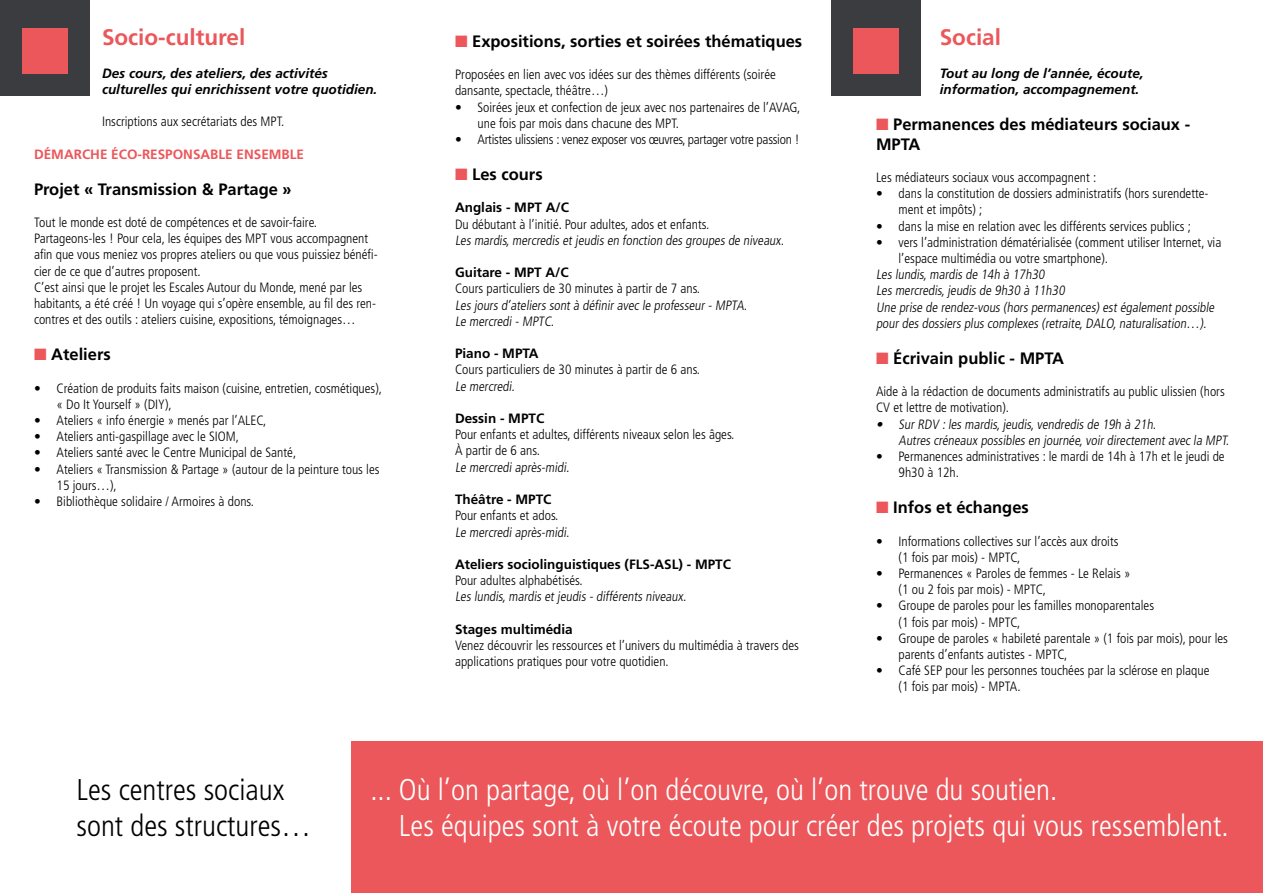
<style>
.page{position:relative;width:1263px;height:893px;background:#fff}
.page>*{position:absolute;margin:0;border:0;box-sizing:border-box;transform-origin:0 0}
.t1{font:300 condensed 30px/36px "Frutiger";color:#fff}
.t2{font:300 condensed 30px/36px "Frutiger";color:#000}
.t3{font:700 22.5px "Frutiger";color:#eb575a}
.t4{font:700 16.5px/19.8px "Frutiger";color:#000}
.t5{font:300 condensed 13.5px/16.2px "Frutiger";color:#000}
.t6{font:italic 700 13.5px/16.2px "Frutiger";color:#000}
.t7{font:700 13.5px "Frutiger";color:#000}
.t8{font:300 condensed 13.5px "Frutiger";letter-spacing:-.02em;color:#000}
.t9{font:700 13.5px "Frutiger";color:#eb575a}
.s1{color:#eb575a}
</style>
<div class="page">
<div style="left:0;top:0;width:90px;height:96px;background:#3b3c40"></div>
<div style="left:831px;top:0;width:90px;height:96px;background:#3b3c40"></div>
<div style="left:22px;top:28px;width:46px;height:46px;background:#eb575a"></div>
<div style="left:853px;top:28px;width:46px;height:46px;background:#eb575a"></div>
<div style="left:352px;top:741px;width:911px;height:152px;background:#eb575a"></div>
<h2 class="t3" style="left:102px;top:24px;width:145px">Socio-culturel</h2>
<p class="t6" style="left:102px;top:65px;width:277px">Des cours, des ateliers, des activités culturelles qui enrichissent votre quotidien.</p>
<p class="t5" style="left:102px;top:114px;width:184px">Inscriptions aux secrétariats des MPT.</p>
<p class="t9" style="left:34px;top:146px;width:272px">DÉMARCHE ÉCO-RESPONSABLE ENSEMBLE</p>
<p class="t4" style="left:34px;top:179px;width:259px">Projet « Transmission &amp; Partage »</p>
<p class="t5" style="left:34px;top:214px;width:345px">Tout le monde est doté de compétences et de savoir-faire.<br>Partageons-les ! Pour cela, les équipes des MPT vous accompagnent afin que vous meniez vos propres ateliers ou que vous puissiez bénéfi&shy;cier de ce que d’autres proposent.<br>C’est ainsi que le projet les Escales Autour du Monde, mené par les habitants, a été créé ! Un voyage qui s’opère ensemble, au fil des ren&shy;contres et des outils : ateliers cuisine, expositions, témoignages…</p>
<p class="t4" style="left:34px;top:344px;width:78px"><span class="s1">■</span> Ateliers</p>
<p class="t5" style="left:57px;top:380px;width:327px;text-indent:-23px">• Création de produits faits maison (cuisine, entretien, cosmétiques), « Do It Yourself » (DIY),</p>
<p class="t5" style="left:34px;top:412px;width:234px">• Ateliers « info énergie » menés par l’ALEC,</p>
<p class="t5" style="left:34px;top:429px;width:206px">• Ateliers anti-gaspillage avec le SIOM,</p>
<p class="t5" style="left:34px;top:445px;width:264px">• Ateliers santé avec le Centre Municipal de Santé,</p>
<p class="t5" style="left:57px;top:461px;width:324px;text-indent:-23px">• Ateliers « Transmission &amp; Partage » (autour de la peinture tous les<br>15 jours…),</p>
<p class="t5" style="left:34px;top:493px;width:222px">• Bibliothèque solidaire / Armoires à dons.</p>
<p class="t4" style="left:455px;top:31px;width:349px"><span class="s1">■</span> Expositions, sorties et soirées thématiques</p>
<p class="t5" style="left:455px;top:67px;width:322px">Proposées en lien avec vos idées sur des thèmes différents (soirée dansante, spectacle, théâtre…)</p>
<p class="t5" style="left:477px;top:99px;width:324px;text-indent:-23px">• Soirées jeux et confection de jeux avec nos partenaires de l’AVAG, une fois par mois dans chacune des MPT.</p>
<p class="t8" style="left:455px;top:132px;width:346px">• Artistes ulissiens : venez exposer vos œuvres, partager votre passion !</p>
<p class="t4" style="left:455px;top:164px;width:89px"><span class="s1">■</span> Les cours</p>
<p class="t7" style="left:455px;top:200px;width:116px">Anglais - MPT A/C</p>
<p class="t5" style="left:455px;top:216px;width:333px">Du débutant à l’initié. Pour adultes, ados et enfants.<br>Les mardis,mercredis et jeudis en fonction des groupes de niveaux.</p>
<p class="t7" style="left:455px;top:265px;width:115px">Guitare - MPT A/C</p>
<p class="t5" style="left:455px;top:281px;width:296px">Cours particuliers de 30 minutes à partir de 7 ans.<br>Les jours d’ateliers sont à définir avec le professeur - MPTA.<br>Le mercredi - MPTC.</p>
<p class="t7" style="left:455px;top:346px;width:85px">Piano - MPTA</p>
<p class="t5" style="left:455px;top:362px;width:247px">Cours particuliers de 30 minutes à partir de 6 ans.<br>Le mercredi.</p>
<p class="t7" style="left:455px;top:410px;width:91px">Dessin - MPTC</p>
<p class="t5" style="left:455px;top:427px;width:281px">Pour enfants et adultes, différents niveaux selon les âges.<br>À partir de 6 ans.<br>Le mercredi après-midi.</p>
<p class="t7" style="left:455px;top:491px;width:98px">Théâtre - MPTC</p>
<p class="t5" style="left:455px;top:508px;width:118px">Pour enfants et ados.<br>Le mercredi après-midi.</p>
<p class="t7" style="left:455px;top:556px;width:278px">Ateliers sociolinguistiques (FLS-ASL) - MPTC</p>
<p class="t5" style="left:455px;top:572px;width:235px">Pour adultes alphabétisés.<br>Les lundis,mardis et jeudis - différents niveaux.</p>
<p class="t7" style="left:455px;top:621px;width:119px">Stages multimédia</p>
<p class="t5" style="left:455px;top:637px;width:345px">Venez découvrir les ressources et l’univers du multimédia à travers des applications pratiques pour votre quotidien.</p>
<h2 class="t3" style="left:940px;top:24px;width:63px">Social</h2>
<p class="t6" style="left:940px;top:65px;width:205px">Tout au long de l’année, écoute, information, accompagnement.</p>
<p class="t4" style="left:876px;top:114px;width:316px"><span class="s1">■</span> Permanences des médiateurs sociaux -<br>MPTA</p>
<p class="t5" style="left:876px;top:169px;width:222px">Les médiateurs sociaux vous accompagnent :</p>
<p class="t5" style="left:898px;top:186px;width:312px;text-indent:-23px">• dans la constitution de dossiers administratifs (hors surendette&shy;ment et impôts) ;</p>
<p class="t5" style="left:876px;top:218px;width:316px">• dans la mise en relation avec les différents services publics ;</p>
<p class="t5" style="left:876px;top:234px;width:347px">• vers l’administration dématérialisée (comment utiliser Internet, via</p>
<p class="t5" style="left:898px;top:250px;width:211px">l’espace multimédia ou votre smartphone).</p>
<p class="t5" style="left:876px;top:267px;width:172px">Les lundis,mardis de 14h à 17h30</p>
<p class="t5" style="left:876px;top:283px;width:193px">Les mercredis,jeudis de 9h30 à 11h30</p>
<p class="t5" style="left:876px;top:299px;width:342px">Une prise de rendez-vous (hors permanences) est également possible</p>
<p class="t5" style="left:876px;top:315px;width:334px">pour des dossiers plus complexes (retraite,DALO,naturalisation…).</p>
<p class="t4" style="left:876px;top:348px;width:190px"><span class="s1">■</span> Écrivain public - MPTA</p>
<p class="t5" style="left:876px;top:384px;width:350px">Aide à la rédaction de documents administratifs au public ulissien (hors<br>CV et lettre de motivation).</p>
<p class="t5" style="left:898px;top:416px;width:334px;text-indent:-22px">• Sur RDV :les mardis,jeudis,vendredis de 19h à 21h.<br>Autres créneaux possibles en journée,voir directement avec la MPT.</p>
<p class="t5" style="left:898px;top:448px;width:328px;text-indent:-23px">• Permanences administratives : le mardi de 14h à 17h et le jeudi de<br>9h30 à 12h.</p>
<p class="t4" style="left:876px;top:497px;width:154px"><span class="s1">■</span> Infos et échanges</p>
<p class="t5" style="left:898px;top:533px;width:222px;text-indent:-23px">• Informations collectives sur l’accès aux droits (1 fois par mois) - MPTC,</p>
<p class="t5" style="left:898px;top:565px;width:234px;text-indent:-23px">• Permanences « Paroles de femmes - Le Relais » (1 ou 2 fois par mois) - MPTC,</p>
<p class="t5" style="left:898px;top:598px;width:257px;text-indent:-23px">• Groupe de paroles pour les familles monoparentales (1 fois par mois) - MPTC,</p>
<p class="t5" style="left:898px;top:630px;width:331px;text-indent:-23px">• Groupe de paroles « habileté parentale » (1 fois par mois), pour les parents d’enfants autistes - MPTC,</p>
<p class="t5" style="left:898px;top:663px;width:312px;text-indent:-23px">• Café SEP pour les personnes touchées par la sclérose en plaque (1 fois par mois) - MPTA.</p>
<h1 class="t2" style="left:77px;top:772px;width:236px">Les centres sociaux sont des structures…</h1>
<h1 class="t1" style="left:399px;top:772px;width:831px;text-indent:-28px">... Où l’on partage, où l’on découvre, où l’on trouve du soutien.<br>Les équipes sont à votre écoute pour créer des projets qui vous ressemblent.</h1>
</div>
